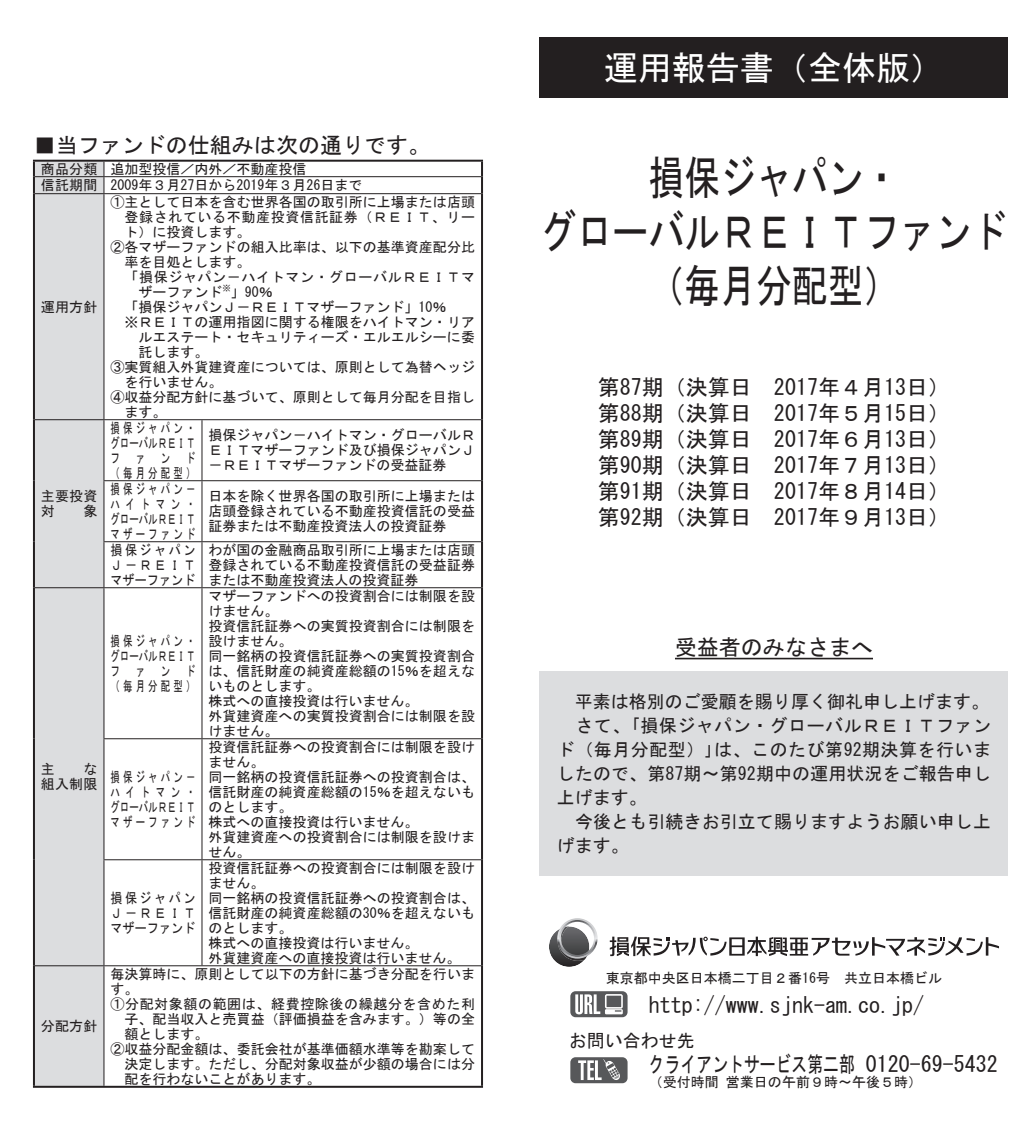
<style>
.page{position:relative;width:1032px;height:1134px;background:#fff}
.page>*{position:absolute;margin:0;border:0;box-sizing:border-box;transform-origin:0 0}
.t1{font:46px/54px "MS Gothic";color:#231f20;text-align:center;scale:.78 1}
.t2{font:34px "MS Gothic";color:#fff}
.t3{font:22px/26px "MS Gothic";color:#231f20;text-align:justify}
.t4{font:22px "MS Gothic";color:#231f20;scale:.72 1}
.t5{font:18px/24px "MS Gothic";letter-spacing:.005em;color:#231f20}
.t6{font:14px/15px "MS Gothic";color:#231f20}
.t7{font:14px/15px "MS Gothic";color:#231f20;text-align:justify;scale:.67 1}
.t8{font:14px "MS Gothic";letter-spacing:.045em;color:#231f20}
.t9{font:14px/15px "MS Gothic";color:#231f20;text-align:justify;scale:.86 1}
</style>
<div class="page">
<svg style="left:549px;top:926px;width:40px;height:41px"></svg>
<svg style="left:557px;top:918px;width:41px;height:43px"></svg>
<svg style="left:610px;top:937px;width:389px;height:19px"></svg>
<svg style="left:570px;top:991px;width:57px;height:26px"></svg>
<svg style="left:570px;top:1057px;width:57px;height:26px"></svg>
<div style="left:35px;top:162px;width:68px;height:924px;background:#dcdddf"></div>
<hr style="left:35px;top:176px;width:167px;height:1px;background:#231f20">
<svg style="left:103px;top:162px;width:1px;height:31px"></svg>
<hr style="left:202px;top:176px;width:279px;height:1px;background:#231f20">
<hr style="left:35px;top:193px;width:167px;height:1px;background:#231f20">
<hr style="left:103px;top:194px;width:1px;height:225px;background:#231f20">
<hr style="left:202px;top:193px;width:279px;height:1px;background:#231f20">
<hr style="left:35px;top:419px;width:167px;height:1px;background:#231f20">
<hr style="left:103px;top:420px;width:1px;height:60px;background:#231f20">
<hr style="left:202px;top:419px;width:279px;height:1px;background:#231f20">
<hr style="left:201px;top:420px;width:1px;height:60px;background:#231f20">
<hr style="left:103px;top:480px;width:99px;height:1px;background:#231f20">
<hr style="left:103px;top:481px;width:1px;height:60px;background:#231f20">
<hr style="left:202px;top:480px;width:279px;height:1px;background:#231f20">
<hr style="left:201px;top:481px;width:1px;height:60px;background:#231f20">
<hr style="left:103px;top:541px;width:99px;height:1px;background:#231f20">
<hr style="left:103px;top:542px;width:1px;height:45px;background:#231f20">
<hr style="left:202px;top:541px;width:279px;height:1px;background:#231f20">
<hr style="left:201px;top:542px;width:1px;height:45px;background:#231f20">
<hr style="left:35px;top:587px;width:167px;height:1px;background:#231f20">
<hr style="left:103px;top:588px;width:1px;height:150px;background:#231f20">
<hr style="left:202px;top:587px;width:279px;height:1px;background:#231f20">
<hr style="left:201px;top:588px;width:1px;height:150px;background:#231f20">
<hr style="left:103px;top:738px;width:99px;height:1px;background:#231f20">
<hr style="left:103px;top:739px;width:1px;height:120px;background:#231f20">
<hr style="left:202px;top:738px;width:279px;height:1px;background:#231f20">
<hr style="left:201px;top:739px;width:1px;height:120px;background:#231f20">
<hr style="left:103px;top:859px;width:99px;height:1px;background:#231f20">
<hr style="left:103px;top:860px;width:1px;height:105px;background:#231f20">
<hr style="left:202px;top:859px;width:279px;height:1px;background:#231f20">
<hr style="left:201px;top:860px;width:1px;height:105px;background:#231f20">
<hr style="left:35px;top:965px;width:167px;height:1px;background:#231f20">
<hr style="left:103px;top:966px;width:1px;height:120px;background:#231f20">
<hr style="left:202px;top:965px;width:279px;height:1px;background:#231f20">
<hr style="left:33px;top:160px;width:71px;height:2px;background:#231f20">
<hr style="left:104px;top:160px;width:379px;height:2px;background:#231f20">
<svg style="left:33px;top:162px;width:2px;height:32px"></svg>
<svg style="left:481px;top:162px;width:2px;height:32px"></svg>
<hr style="left:33px;top:194px;width:2px;height:226px;background:#231f20">
<hr style="left:481px;top:194px;width:2px;height:226px;background:#231f20">
<hr style="left:33px;top:420px;width:2px;height:61px;background:#231f20">
<hr style="left:33px;top:481px;width:2px;height:61px;background:#231f20">
<hr style="left:33px;top:542px;width:2px;height:46px;background:#231f20">
<hr style="left:481px;top:420px;width:2px;height:61px;background:#231f20">
<hr style="left:481px;top:481px;width:2px;height:61px;background:#231f20">
<hr style="left:481px;top:542px;width:2px;height:46px;background:#231f20">
<hr style="left:33px;top:588px;width:2px;height:151px;background:#231f20">
<hr style="left:33px;top:739px;width:2px;height:121px;background:#231f20">
<hr style="left:33px;top:860px;width:2px;height:106px;background:#231f20">
<hr style="left:481px;top:588px;width:2px;height:151px;background:#231f20">
<hr style="left:481px;top:739px;width:2px;height:121px;background:#231f20">
<hr style="left:481px;top:860px;width:2px;height:106px;background:#231f20">
<hr style="left:33px;top:966px;width:2px;height:120px;background:#231f20">
<hr style="left:481px;top:966px;width:2px;height:120px;background:#231f20">
<hr style="left:33px;top:1086px;width:450px;height:2px;background:#231f20">
<div style="left:540px;top:38px;width:468px;height:60px;background:#231f20"></div>
<div style="left:540px;top:672px;width:468px;height:204px;background:#dcdddf"></div>
<hr style="left:675px;top:658px;width:198px;height:1px;background:#231f20">
<h3 class="t3" style="left:34px;top:132px;width:398px">■当ファンドの仕組みは次の通りです。</h3>
<p class="t6" style="left:41px;top:161px;width:323px;line-height:16.2px">商品分類 追加型投信／内外／不動産投信<br>信託期間 2009年３月27日から2019年３月26日まで</p>
<p class="t6" style="left:41px;top:299px;width:58px">運用方針</p>
<p class="t6" style="left:41px;top:489px;width:58px">主要投資対</p>
<p class="t6" style="left:83px;top:504px;width:15px">象</p>
<p class="t6" style="left:41px;top:762px;width:58px;text-align:right">な<br>組入制限</p>
<p class="t6" style="left:41px;top:762px;width:15px">主</p>
<p class="t6" style="left:41px;top:1018px;width:58px">分配方針</p>
<p class="t6" style="left:110px;top:194px;width:366px">①主として日本を含む世界各国の取引所に上場または店頭</p>
<p class="t8" style="left:124px;top:210px;width:352px">登録されている不動産投資信託証券（ＲＥＩＴ、リー</p>
<p class="t6" style="left:124px;top:224px;width:127px">ト）に投資します。</p>
<p class="t6" style="left:110px;top:239px;width:366px">②各マザーファンドの組入比率は、以下の基準資産配分比</p>
<p class="t6" style="left:124px;top:254px;width:127px">率を目処とします。</p>
<p class="t8" style="left:124px;top:270px;width:352px">「損保ジャパン－ハイトマン・グローバルＲＥＩＴマ</p>
<p class="t6" style="left:138px;top:284px;width:136px">ザーファンド<sup>※</sup>」90％</p>
<p class="t6" style="left:124px;top:299px;width:323px">「損保ジャパンＪ－ＲＥＩＴマザーファンド」10％</p>
<p class="t6" style="left:124px;top:314px;width:352px">※ＲＥＩＴの運用指図に関する権限をハイトマン・リア</p>
<p class="t6" style="left:138px;top:329px;width:338px">ルエステート・セキュリティーズ・エルエルシーに委</p>
<p class="t6" style="left:138px;top:344px;width:71px">託します。</p>
<p class="t6" style="left:110px;top:359px;width:366px">③実質組入外貨建資産については、原則として為替ヘッジ</p>
<p class="t6" style="left:124px;top:374px;width:99px">を行いません。</p>
<p class="t6" style="left:110px;top:389px;width:366px">④収益分配方針に基づいて、原則として毎月分配を目指し</p>
<p class="t6" style="left:124px;top:404px;width:43px">ます。</p>
<p class="t7" style="left:110px;top:420px;width:128px">損保ジャパン・グローバルＲＥＩＴファンド（毎月分配型）</p>
<p class="t6" style="left:208px;top:428px;width:268px;text-align:justify">損保ジャパン－ハイトマン・グローバルＲＥＩＴマザーファンド及び損保ジャパンＪ－ＲＥＩＴマザーファンドの受益証券</p>
<p class="t7" style="left:110px;top:481px;width:128px">損保ジャパン－ハイトマン・グローバルＲＥＩＴマザーファンド</p>
<p class="t6" style="left:208px;top:489px;width:268px;text-align:justify">日本を除く世界各国の取引所に上場または店頭登録されている不動産投資信託の受益証券または不動産投資法人の投資証券</p>
<p class="t9" style="left:110px;top:542px;width:100px">損保ジャパンＪ－ＲＥＩＴマザーファンド</p>
<p class="t6" style="left:208px;top:542px;width:268px;text-align:justify">わが国の金融商品取引所に上場または店頭登録されている不動産投資信託の受益証券または不動産投資法人の投資証券</p>
<p class="t7" style="left:110px;top:633px;width:128px">損保ジャパン・グローバルＲＥＩＴファンド（毎月分配型）</p>
<p class="t7" style="left:110px;top:769px;width:128px">損保ジャパン－ハイトマン・グローバルＲＥＩＴマザーファンド</p>
<p class="t9" style="left:110px;top:890px;width:100px">損保ジャパンＪ－ＲＥＩＴマザーファンド</p>
<p class="t6" style="left:208px;top:588px;width:268px">マザーファンドへの投資割合には制限を設けません。<br>投資信託証券への実質投資割合には制限を設けません。<br>同一銘柄の投資信託証券への実質投資割合は、信託財産の純資産総額の15％を超えないものとします。<br>株式への直接投資は行いません。<br>外貨建資産への実質投資割合には制限を設けません。</p>
<p class="t6" style="left:208px;top:739px;width:268px">投資信託証券への投資割合には制限を設けません。<br>同一銘柄の投資信託証券への投資割合は、信託財産の純資産総額の15％を超えないものとします。<br>株式への直接投資は行いません。<br>外貨建資産への投資割合には制限を設けません。</p>
<p class="t6" style="left:208px;top:860px;width:268px">投資信託証券への投資割合には制限を設けません。<br>同一銘柄の投資信託証券への投資割合は、信託財産の純資産総額の30％を超えないものとします。<br>株式への直接投資は行いません。<br>外貨建資産への直接投資は行いません。</p>
<p class="t6" style="left:110px;top:966px;width:366px">毎決算時に、原則として以下の方針に基づき分配を行いま</p>
<p class="t6" style="left:110px;top:981px;width:29px">す。</p>
<p class="t8" style="left:110px;top:996px;width:366px">①分配対象額の範囲は、経費控除後の繰越分を含めた利</p>
<p class="t6" style="left:124px;top:1011px;width:352px">子、配当収入と売買益（評価損益を含みます。）等の全</p>
<p class="t6" style="left:124px;top:1026px;width:85px">額とします。</p>
<p class="t6" style="left:110px;top:1041px;width:366px">②収益分配金額は、委託会社が基準価額水準等を勘案して</p>
<p class="t6" style="left:124px;top:1056px;width:352px">決定します。ただし、分配対象収益が少額の場合には分</p>
<p class="t6" style="left:124px;top:1071px;width:197px">配を行わないことがあります。</p>
<h2 class="t2" style="left:604px;top:51px;width:341px">運用報告書（全体版）</h2>
<h1 class="t1" style="left:541px;top:150px;width:599px">損保ジャパン・<br>グローバルＲＥＩＴファンド（毎月分配型）</h1>
<h3 class="t3" style="left:598px;top:374px;width:353px">第87期（決算日　2017年４月13日）第88期（決算日　2017年５月15日）第89期（決算日　2017年６月13日）第90期（決算日　2017年７月13日）第91期（決算日　2017年８月14日）第92期（決算日　2017年９月13日）</h3>
<h3 class="t3" style="left:675px;top:634px;width:199px">受益者のみなさまへ</h3>
<p class="t5" style="left:557px;top:690px;width:436px">　平素は格別のご愛顧を賜り厚く御礼申し上げます。　さて、｢損保ジャパン・グローバルＲＥＩＴファンド（毎月分配型）｣は、このたび第92期決算を行いましたので、第87期～第92期中の運用状況をご報告申し上げます。<br>　今後とも引続きお引立て賜りますようお願い申し上げます。</p>
<p class="t6" style="left:606px;top:971px;width:337px">東京都中央区日本橋二丁目２番16号　共立日本橋ビル</p>
<h3 class="t3" style="left:649px;top:992px;width:276px">http://www.sjnk-am.co.jp/</h3>
<p class="t5" style="left:569px;top:1028px;width:127px">お問い合わせ先</p>
<h3 class="t4" style="left:649px;top:1053px;width:486px">クライアントサービス第二部 0120-69-5432</h3>
<p class="t6" style="left:649px;top:1075px;width:274px">（受付時間 営業日の午前９時～午後５時）</p>
</div>
